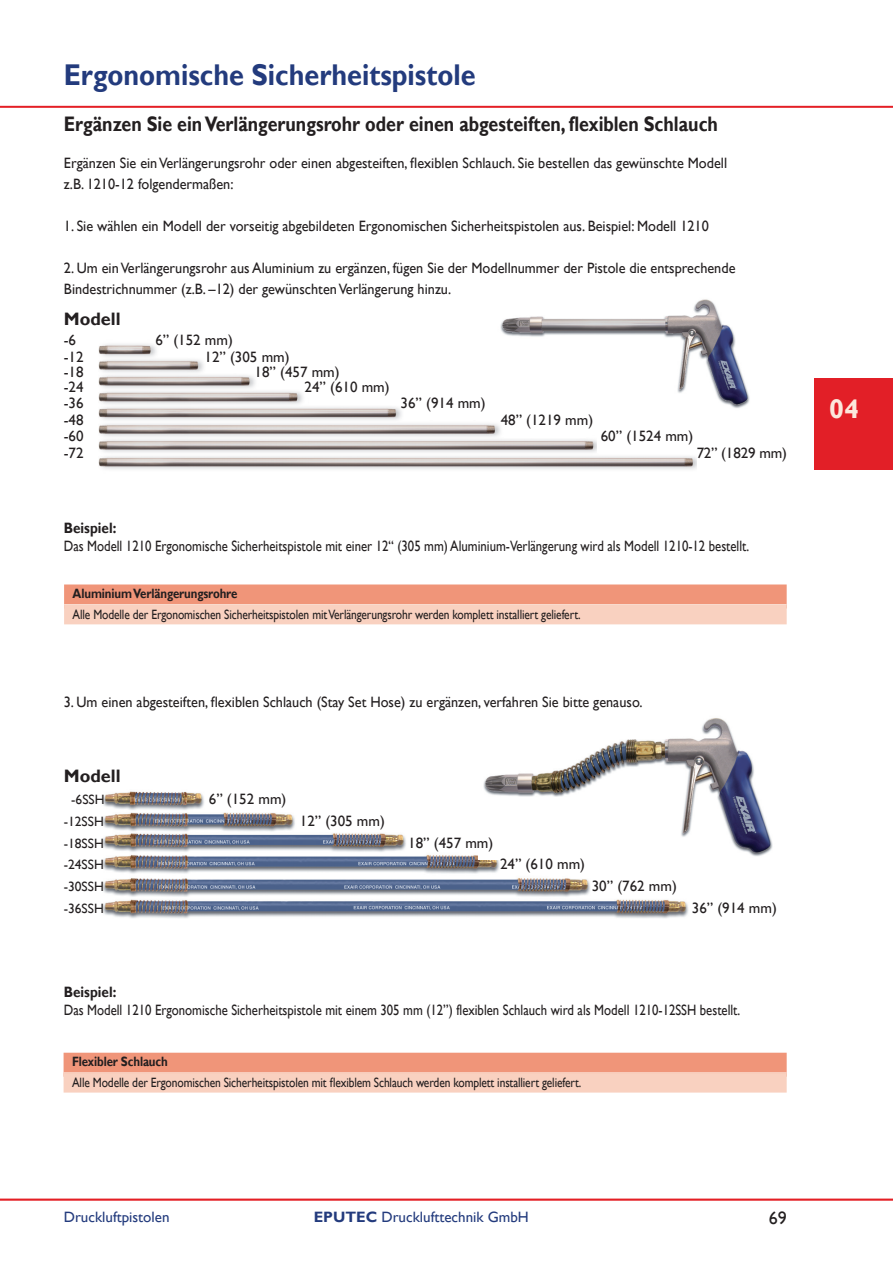
<style>
.page{position:relative;width:893px;height:1263px;background:#fff}
.page>*{position:absolute;margin:0;border:0;box-sizing:border-box;transform-origin:0 0}
.t1{font:700 30px "Gill Sans";color:#233b7d;scale:.9 1}
.t2{font:700 27px "Gill Sans";color:#fce7dc}
.t3{font:700 21px "Gill Sans";color:#231f20;scale:.85 1}
.t4{font:700 18px "Gill Sans";color:#231f20}
.t5{font:18px "Gill Sans";color:#231f20}
.t6{font:15px/21px "Gill Sans";color:#231f20;scale:.95 1}
.t7{font:15px "Gill Sans";color:#231f20;scale:.85 1}
.t8{font:15px "Gill Sans";color:#231f20}
.t9{font:15px "Gill Sans";color:#233b7d}
.t10{font:700 15px "Gill Sans";color:#231f20;scale:.9 1}
.t11{font:13.5px "Gill Sans";letter-spacing:-.01em;color:#231f20;scale:.85 1}
.t12{font:700 13.5px "Gill Sans";letter-spacing:-.01em;color:#231f20;scale:.85 1}
.t13{font:13.5px "Gill Sans";letter-spacing:-.01em;color:#231f20}
.s1{font-weight:700}
</style>
<div class="page">
<hr style="left:0;top:106px;width:893px;height:1px;background:#e41f25">
<div style="left:814px;top:379px;width:79px;height:91px;background:#e21f27"></div>
<div style="left:64px;top:584px;width:723px;height:24px;background:#f09579"></div>
<hr style="left:64px;top:604px;width:723px;height:1px;background:#fce7dc">
<div style="left:64px;top:605px;width:723px;height:19px;background:#f9d1c0"></div>
<div style="left:64px;top:1053px;width:723px;height:24px;background:#f09579"></div>
<hr style="left:64px;top:1072px;width:723px;height:1px;background:#fce7dc">
<div style="left:64px;top:1073px;width:723px;height:19px;background:#f9d1c0"></div>
<img style="left:102px;top:791px;width:587px;height:127px">
<img style="left:478px;top:718px;width:295px;height:141px">
<img style="left:98px;top:344px;width:599px;height:126px">
<img style="left:496px;top:299px;width:254px;height:113px">
<div style="left:160px;top:337px;width:94px;height:19px;background:#fff"></div>
<div style="left:206px;top:347px;width:205px;height:26px;background:#fff"></div>
<div style="left:259px;top:363px;width:204px;height:26px;background:#fff"></div>
<div style="left:309px;top:379px;width:204px;height:26px;background:#fff"></div>
<div style="left:404px;top:394px;width:204px;height:26px;background:#fff"></div>
<div style="left:506px;top:395px;width:141px;height:26px;background:#fff"></div>
<div style="left:597px;top:412px;width:128px;height:26px;background:#fff"></div>
<div style="left:598px;top:427px;width:204px;height:26px;background:#fff"></div>
<div style="left:504px;top:421px;width:82px;height:17px;background:#fff"></div>
<hr style="left:0;top:1199px;width:893px;height:1px;background:#e41f25">
<h1 class="t1" style="left:64px;top:56px;width:459px">Ergonomische Sicherheitspistole</h1>
<h3 class="t3" style="left:64px;top:111px;width:771px">Ergänzen Sie ein Verlängerungsrohr oder einen abgesteiften, flexiblen Schlauch</h3>
<p class="t6" style="left:64px;top:153px;width:700px">Ergänzen Sie ein Verlängerungsrohr oder einen abgesteiften, flexiblen Schlauch. Sie bestellen das gewü nschte Modell z.B. 1210-12 folgendermaßen:</p>
<p class="t6" style="left:64px;top:216px;width:680px">1. Sie wählen ein Modell der vorseitig abgebildeten Ergonomischen Sicherheitspistolen aus. Beispiel: Modell 1210</p>
<p class="t6" style="left:64px;top:258px;width:708px">2. Um ein Verlängerungsrohr aus Aluminium zu ergänzen, fügen Sie der Modellnummer der Pistole die entsprechende<br>Bindestrichnummer (z.B. –12) der gewünschten Verlängerung hinzu.</p>
<p class="t4" style="left:64px;top:308px;width:58px">Modell</p>
<p class="t8" style="left:64px;top:331px;width:14px">-6</p>
<p class="t8" style="left:155px;top:331px;width:79px">6” (152 mm)</p>
<p class="t8" style="left:64px;top:348px;width:21px">-12</p>
<p class="t8" style="left:205px;top:348px;width:87px">12” (305 mm)</p>
<p class="t8" style="left:64px;top:363px;width:21px">-18</p>
<p class="t8" style="left:255px;top:363px;width:87px">18” (457 mm)</p>
<p class="t8" style="left:64px;top:378px;width:21px">-24</p>
<p class="t8" style="left:305px;top:378px;width:87px">24” (610 mm)</p>
<p class="t8" style="left:64px;top:394px;width:21px">-36</p>
<p class="t8" style="left:401px;top:394px;width:87px">36” (914 mm)</p>
<p class="t8" style="left:64px;top:411px;width:21px">-48</p>
<p class="t8" style="left:501px;top:411px;width:94px">48” (1219 mm)</p>
<p class="t8" style="left:64px;top:427px;width:21px">-60</p>
<p class="t8" style="left:601px;top:427px;width:94px">60” (1524 mm)</p>
<p class="t8" style="left:64px;top:444px;width:21px">-72</p>
<p class="t8" style="left:697px;top:444px;width:92px">72” (1829 mm)</p>
<p class="t10" style="left:64px;top:519px;width:60px">Beispiel:</p>
<p class="t7" style="left:64px;top:538px;width:808px">Das Modell 1210 Ergonomische Sicherheitspistole mit einer 12“ (305 mm) Aluminium-Verlängerung wird als Modell 1210-12 bestellt.</p>
<p class="t12" style="left:73px;top:585px;width:195px">Aluminium Verlängerungsrohre</p>
<p class="t11" style="left:73px;top:606px;width:599px">Alle Modelle der Ergonomischen Sicherheitspistolen mit Verlängerungsrohr werden komplett installiert geliefert.</p>
<p class="t6" style="left:64px;top:691px;width:611px">3. Um einen abgesteiften, flexiblen Schlauch (Stay Set Hose) zu ergänzen, verfahren Sie bitte genauso.</p>
<p class="t4" style="left:64px;top:765px;width:58px">Modell</p>
<p class="t13" style="left:71px;top:792px;width:35px">-6SSH</p>
<p class="t8" style="left:209px;top:790px;width:79px">6” (152 mm)</p>
<p class="t13" style="left:64px;top:813px;width:42px">-12SSH</p>
<p class="t8" style="left:300px;top:812px;width:87px">12” (305 mm)</p>
<p class="t13" style="left:64px;top:835px;width:42px">-18SSH</p>
<p class="t8" style="left:408px;top:834px;width:87px">18” (457 mm)</p>
<p class="t13" style="left:64px;top:857px;width:42px">-24SSH</p>
<p class="t8" style="left:500px;top:855px;width:87px">24” (610 mm)</p>
<p class="t13" style="left:64px;top:879px;width:42px">-30SSH</p>
<p class="t8" style="left:592px;top:877px;width:87px">30” (762 mm)</p>
<p class="t13" style="left:64px;top:900px;width:42px">-36SSH</p>
<p class="t8" style="left:692px;top:899px;width:87px">36” (914 mm)</p>
<p class="t10" style="left:64px;top:983px;width:60px">Beispiel:</p>
<p class="t7" style="left:64px;top:1001px;width:797px">Das Modell 1210 Ergonomische Sicherheitspistole mit einem 305 mm (12”) flexiblen Schlauch wird als Modell 1210-12SSH bestellt.</p>
<p class="t12" style="left:72px;top:1053px;width:114px">Flexibler Schlauch</p>
<p class="t11" style="left:72px;top:1074px;width:601px">Alle Modelle der Ergonomischen Sicherheitspistolen mit flexiblem Schlauch werden komplett installiert geliefert.</p>
<h2 class="t2" style="left:829px;top:392px;width:31px">04</h2>
<p class="t9" style="left:64px;top:1208px;width:107px">Druckluftpistolen</p>
<p class="t9" style="left:314px;top:1208px;width:217px"><span class="s1">EPUTEC</span> Drucklufttechnik GmbH</p>
<p class="t5" style="left:769px;top:1208px;width:19px">69</p>
</div>
